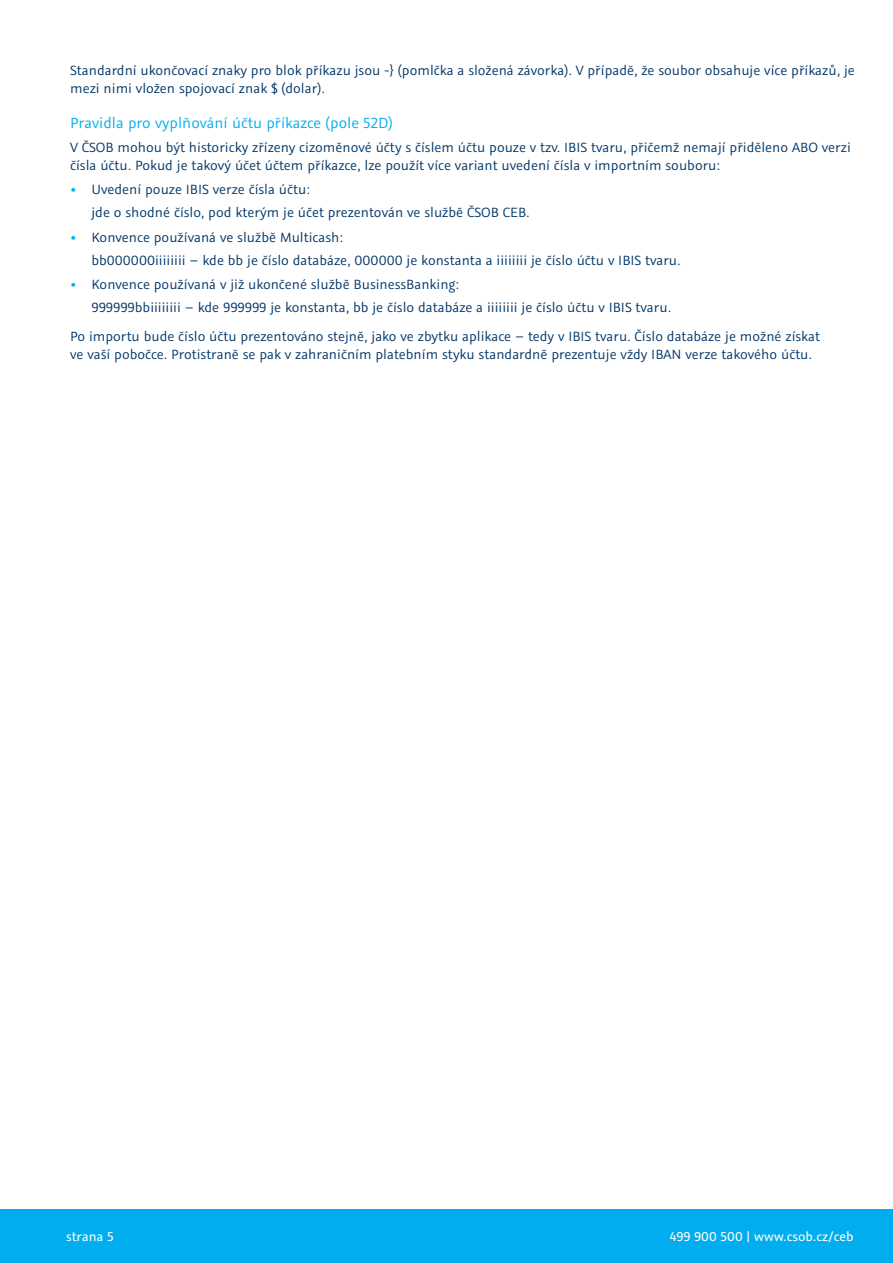
<style>
.page{position:relative;width:893px;height:1263px;background:#fff}
.page>*{position:absolute;margin:0;border:0;box-sizing:border-box;transform-origin:0 0}
.podnadpis_x_x_x_x_x{font:16.5px "Graublau Sans";color:#00aeef}
.normal_text{font:15px/18px "Graublau Sans";color:#003667}
.normal_text_odrazky{font:15px "Graublau Sans";color:#003667}
.t1{font:14.4px "Graublau Sans";color:#fff}
.s1{font-weight:700;color:#00aeef}
</style>
<div class="page">
<div style="left:0;top:1209px;width:893px;height:54px;background:#00aeef"></div>
<p class="normal_text" style="left:70px;top:61px;width:786px">Standardní ukončovací znaky pro blok příkazu jsou -} (pomlčka a složená závorka). V případě, že soubor obsahuje více příkazů, je mezi nimi vložen spojovací znak $ (dolar).</p>
<p class="podnadpis_x_x_x_x_x" style="left:70px;top:112px;width:324px">Pravidla pro vyplňování účtu příkazce (pole 52D)</p>
<p class="normal_text" style="left:70px;top:138px;width:782px">V ČSOB mohou být historicky zřízeny cizoměnové účty s číslem účtu pouze v tzv. IBIS tvaru, přičemž nemají přiděleno ABO verzi čísla účtu. Pokud je takový účet účtem příkazce, lze použít více variant uvedení čísla v importním souboru:</p>
<p class="normal_text_odrazky" style="left:70px;top:181px;width:241px"><span class="s1">•</span> Uvedení pouze IBIS verze čísla účtu:</p>
<p class="normal_text_odrazky" style="left:91px;top:204px;width:440px">jde o shodné číslo, pod kterým je účet prezentován ve službě ČSOB CEB.</p>
<p class="normal_text_odrazky" style="left:70px;top:228px;width:274px"><span class="s1">•</span> Konvence používaná ve službě Multicash:</p>
<p class="normal_text_odrazky" style="left:91px;top:251px;width:591px">bb000000iiiiiiii – kde bb je číslo databáze, 000000 je konstanta a iiiiiiii je číslo účtu v IBIS tvaru.</p>
<p class="normal_text_odrazky" style="left:70px;top:276px;width:390px"><span class="s1">•</span> Konvence používaná v již ukončené službě BusinessBanking:</p>
<p class="normal_text_odrazky" style="left:91px;top:299px;width:581px">999999bbiiiiiiii – kde 999999 je konstanta, bb je číslo databáze a iiiiiiii je číslo účtu v IBIS tvaru.</p>
<p class="normal_text" style="left:70px;top:327px;width:751px">Po importu bude číslo účtu prezentováno stejně, jako ve zbytku aplikace – tedy v IBIS tvaru. Číslo databáze je možné získat ve vaší pobočce. Protistraně se pak v zahraničním platebním styku standardně prezentuje vždy IBAN verze takového účtu.</p>
<p class="t1" style="left:66px;top:1227px;width:49px">strana 5</p>
<p class="t1" style="left:670px;top:1227px;width:185px">499 900 500 | www.csob.cz/ceb</p>
</div>
